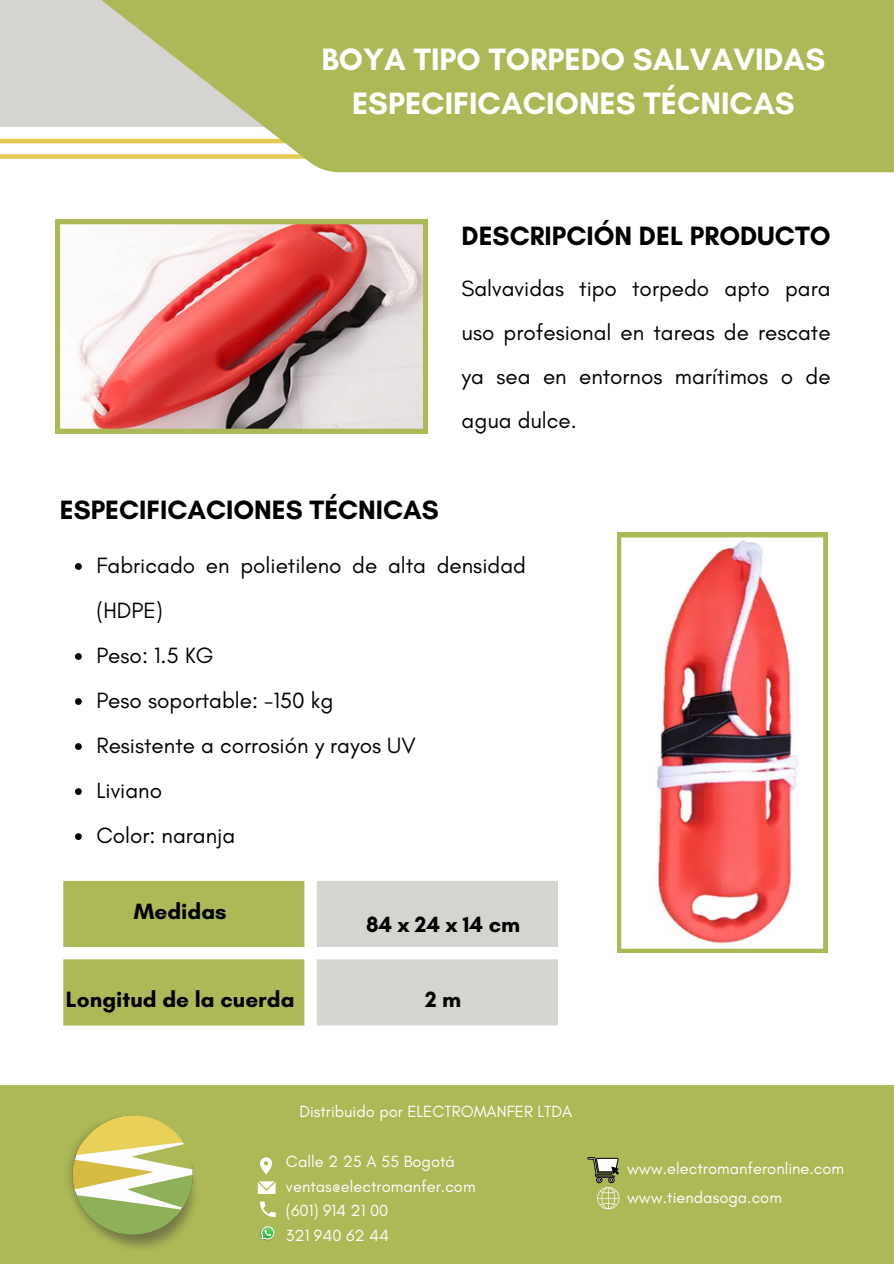
<style>
.page{position:relative;width:894px;height:1264px;background:#fff}
.page>*{position:absolute;margin:0;border:0;box-sizing:border-box;transform-origin:0 0}
.t1{font:700 31.5px/43.8px "Glacial Indifference";color:#fff;text-align:center}
.t2{font:700 27px "Glacial Indifference";color:#000}
.t3{font:22.5px/43.8px "Glacial Indifference";color:#000;text-align:justify}
.t4{font:700 22.5px "Glacial Indifference";color:#000}
.t5{font:16.5px "Glacial Indifference";color:#fff}
</style>
<div class="page">
<div style="left:0;top:0;width:893px;height:127px;background:#d6d4d1"></div>
<hr style="left:0;top:139px;width:318px;height:4px;background:#e2c951">
<div style="left:0;top:154px;width:310px;height:5px;background:#e2c951"></div>
<svg style="left:100px;top:0;width:793px;height:172px;background:#b5be68"></svg>
<div style="left:0;top:1085px;width:893px;height:178px;background:#adb857"></div>
<svg style="left:587px;top:1157px;width:32px;height:52px"></svg>
<svg style="left:258px;top:1181px;width:17px;height:12px"></svg>
<svg style="left:260px;top:1201px;width:15px;height:16px"></svg>
<svg style="left:261px;top:1226px;width:13px;height:13px"></svg>
<svg style="left:260px;top:1157px;width:12px;height:17px"></svg>
<svg style="left:63px;top:880px;width:241px;height:145px;background:#b4be66"></svg>
<svg style="left:317px;top:881px;width:240px;height:144px;background:#d9d7d4"></svg>
<svg style="left:56px;top:220px;width:371px;height:213px"></svg>
<svg style="left:617px;top:533px;width:210px;height:419px"></svg>
<img style="left:68px;top:1115px;width:127px;height:133px">
<svg style="left:75px;top:563px;width:7px;height:7px"></svg>
<svg style="left:75px;top:653px;width:7px;height:7px"></svg>
<svg style="left:75px;top:698px;width:7px;height:7px"></svg>
<svg style="left:75px;top:743px;width:7px;height:7px"></svg>
<svg style="left:75px;top:788px;width:7px;height:7px"></svg>
<svg style="left:75px;top:833px;width:7px;height:7px"></svg>
<p class="t1" style="left:321px;top:37px;width:505px">BOYA TIPO TORPEDO SALVAVIDAS<br>ESPECIFICACIONES TÉCNICAS</p>
<h3 class="t2" style="left:461px;top:219px;width:370px">DESCRIPCIÓN DEL PRODUCTO</h3>
<h3 class="t3" style="left:461px;top:266px;width:370px">Salvavidas tipo torpedo apto para uso profesional en tareas de rescate ya sea en entornos marítimos o de agua dulce.</h3>
<h3 class="t2" style="left:60px;top:493px;width:380px">ESPECIFICACIONES TÉCNICAS</h3>
<p class="t3" style="left:96px;top:543px;width:431px;line-height:45px">Fabricado en polietileno de alta densidad (HDPE)</p>
<p class="t3" style="left:96px;top:633px;width:119px">Peso: 1.5 KG</p>
<p class="t3" style="left:96px;top:678px;width:238px">Peso soportable: -150 kg</p>
<p class="t3" style="left:96px;top:723px;width:321px">Resistente a corrosión y rayos UV</p>
<p class="t3" style="left:96px;top:768px;width:67px">Liviano</p>
<p class="t3" style="left:96px;top:813px;width:140px">Color: naranja</p>
<p class="t4" style="left:134px;top:897px;width:94px">Medidas</p>
<p class="t4" style="left:366px;top:910px;width:156px">84 x 24 x 14 cm</p>
<h3 class="t4" style="left:66px;top:985px;width:230px">Longitud de la cuerda</h3>
<p class="t4" style="left:425px;top:985px;width:38px">2 m</p>
<h1 class="t5" style="left:299px;top:1101px;width:274px">Distribuido por ELECTROMANFER LTDA</h1>
<p class="t5" style="left:286px;top:1151px;width:170px">Calle 2 25 A 55 Bogotá</p>
<h2 class="t5" style="left:286px;top:1175px;width:191px">ventas@electromanfer.com</h2>
<h4 class="t5" style="left:286px;top:1200px;width:104px">(601) 914 21 00</h4>
<h2 class="t5" style="left:286px;top:1225px;width:104px">321 940 62 44</h2>
<p class="t5" style="left:627px;top:1158px;width:219px">www.electromanferonline.com</p>
<p class="t5" style="left:627px;top:1187px;width:156px">www.tiendasoga.com</p>
</div>
